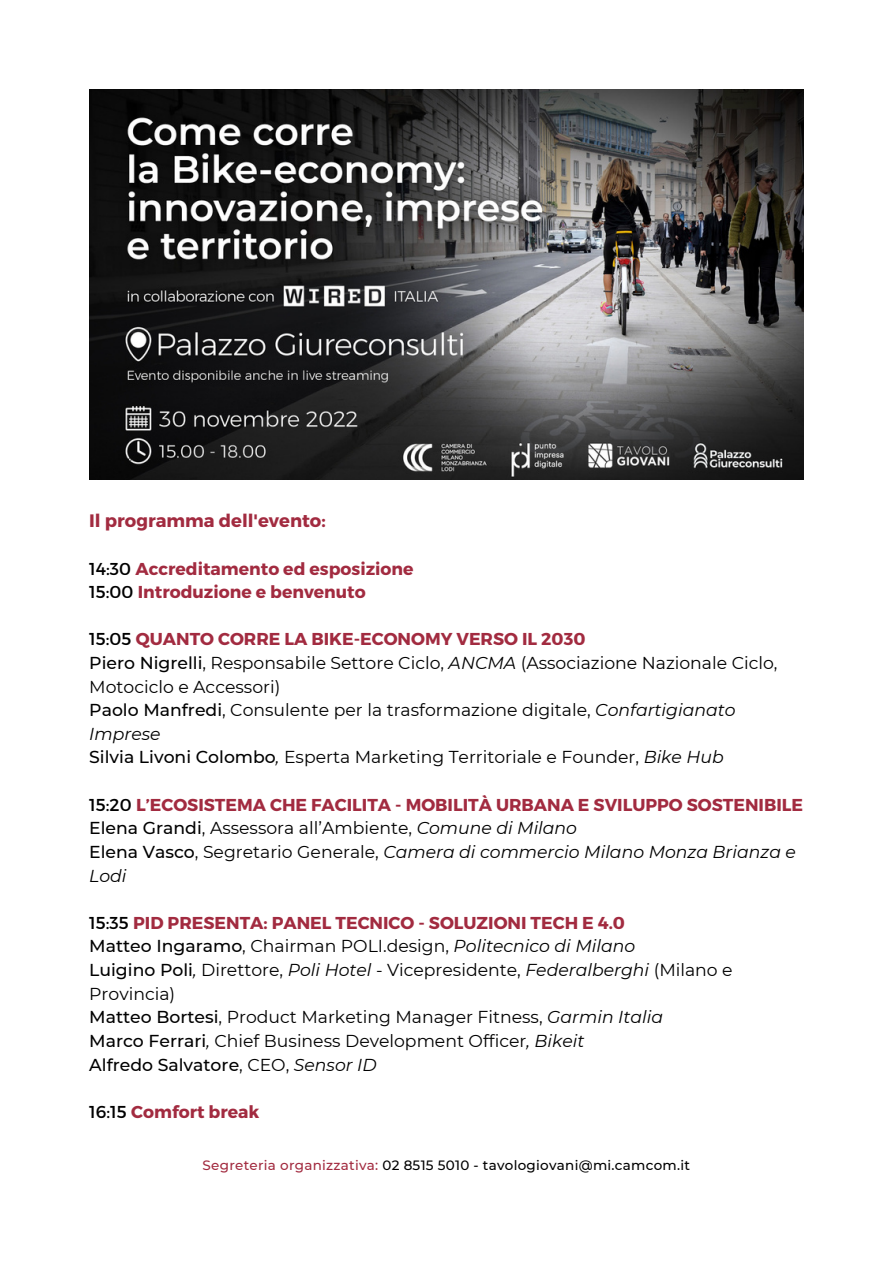
<style>
.page{position:relative;width:893px;height:1264px;background:#fff}
.page>*{position:absolute;margin:0;border:0;box-sizing:border-box;transform-origin:0 0}
.t1{font:700 18px "Montserrat";color:#a22b40}
.t2{font:17.25px/23.5px "Montserrat";color:#000}
.t3{font:700 17.25px/23.5px "Montserrat";color:#a22b40}
.t4{font:500 13.5px "Montserrat";letter-spacing:.02em;color:#000}
.s1{font-weight:400;color:#000}
.s2{font-weight:700;color:#a22b40}
.s3{font-weight:500}
.s4{font-style:italic}
.s5{font-weight:500;color:#000}
.s6{font-weight:400;font-style:italic;color:#000}
.s7{color:#a22b40}
</style>
<div class="page">
<img style="left:89px;top:89px;width:714px;height:390px">
<p class="t1" style="left:89px;top:509px;width:238px">Il programma dell'evento:</p>
<p class="t3" style="left:89px;top:555px;width:326px"><span class="s1">14:30</span> Accreditamento ed esposizione<br><span class="s1">15:00</span> Introduzione e benvenuto</p>
<p class="t2" style="left:89px;top:626px;width:689px">15:05 <span class="s2">QUANTO CORRE LA BIKE-ECONOMY VERSO IL 2030<br></span><span class="s3">Piero Nigrelli</span>, Responsabile Settore Ciclo, <span class="s4">ANCMA</span> (Associazione Nazionale Ciclo, Motociclo e Accessori)<br><span class="s3">Paolo Manfredi</span>, Consulente per la trasformazione digitale, <span class="s4">Confartigianato Imprese<br></span><span class="s3">Silvia Livoni Colombo</span><span class="s4">,</span> Esperta Marketing Territoriale e Founder, <span class="s4">Bike Hub</span></p>
<p class="t3" style="left:89px;top:792px;width:715px"><span class="s1">15:20</span> L’ECOSISTEMA CHE FACILITA - MOBILITÀ URBANA E SVILUPPO SOSTENIBILE <span class="s5">Elena Grandi</span><span class="s1">, Assessora all’Ambiente,</span> <span class="s6">Comune di Milano<br></span><span class="s5">Elena Vasco</span><span class="s1">, Segretario Generale,</span> <span class="s6">Camera di commercio Milano Monza Brianza e Lodi</span></p>
<p class="t2" style="left:89px;top:910px;width:645px">15:35 <span class="s2">PID PRESENTA: PANEL TECNICO - SOLUZIONI TECH E 4.0<br></span><span class="s3">Matteo Ingaramo</span>, Chairman POLI.design, <span class="s4">Politecnico di Milano<br></span><span class="s3">Luigino Poli</span><span class="s4">,</span> Direttore, <span class="s4">Poli Hotel</span> - Vicepresidente, <span class="s4">Federalberghi</span> (Milano e Provincia)<br><span class="s3">Matteo Bortesi</span>, Product Marketing Manager Fitness, <span class="s4">Garmin Italia<br></span><span class="s3">Marco Ferrari</span><span class="s4">,</span> Chief Business Development Officer<span class="s4">, Bikeit<br></span><span class="s3">Alfredo Salvatore</span>, CEO, <span class="s4">Sensor ID</span></p>
<p class="t3" style="left:89px;top:1098px;width:171px"><span class="s1">16:15</span> Comfort break</p>
<p class="t4" style="left:203px;top:1156px;width:489px"><span class="s7">Segreteria organizzativa:</span> 02 8515 5010 - tavologiovani@mi.camcom.it</p>
</div>
